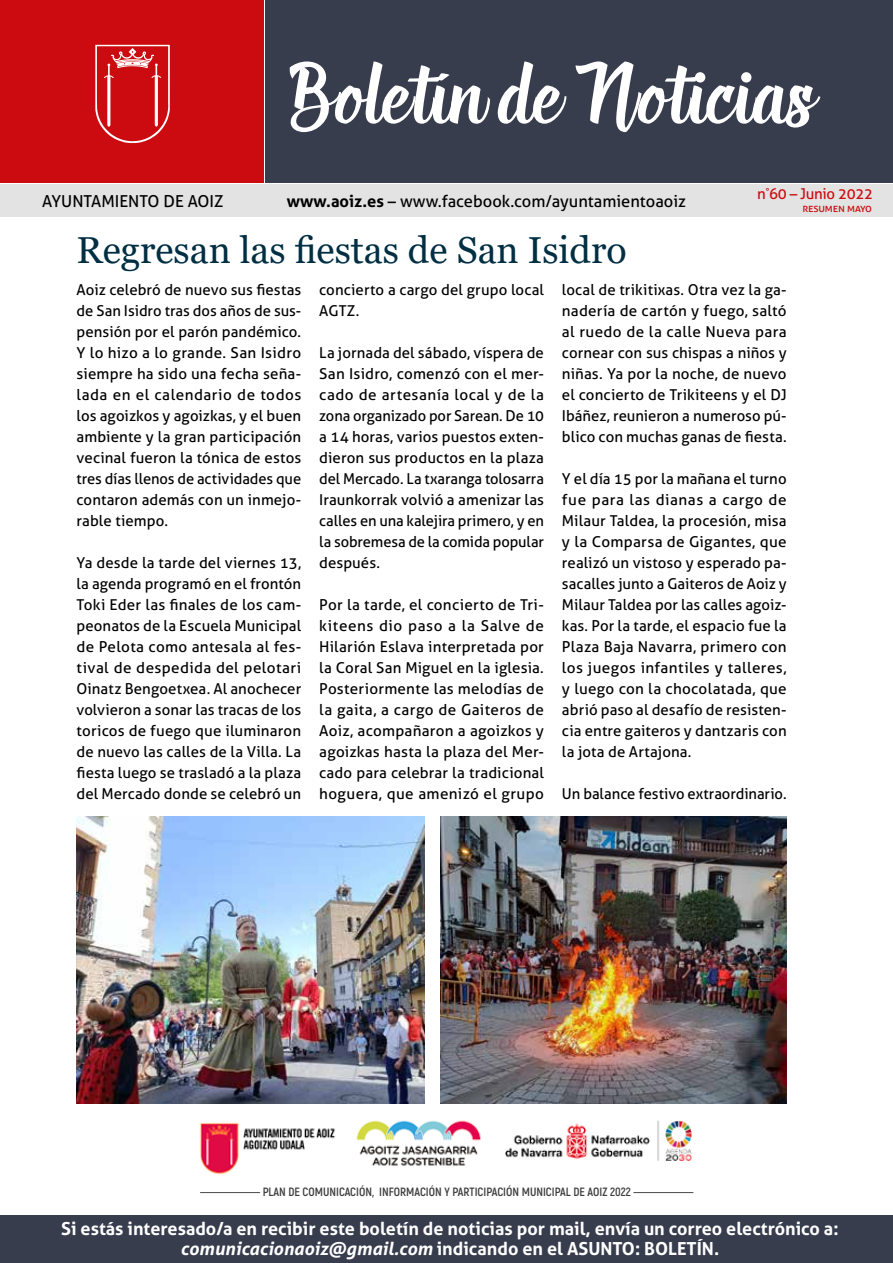
<style>
.page{position:relative;width:893px;height:1263px;background:#fff}
.page>*{position:absolute;margin:0;border:0;box-sizing:border-box;transform-origin:0 0}
.t1{font:108px "Deadhead Script";letter-spacing:.03em;color:#fff}
.t2{font:37.5px "Georgia";color:#002e42}
.t3{font:700 18px/19.5px "Aller";color:#fff;text-align:center}
.t4{font:16.5px "Aller";color:#000}
.t5{font:15px/21px "Aller";letter-spacing:.005em;color:#000;text-align:justify}
.t6{font:15px "Aller";letter-spacing:-.02em;color:#cb0b0f}
.t7{font:700 12px "Akrobat";color:#3c3c3b}
.t8{font:11.25px "Aller";color:#cb0b0f}
.s1{font-weight:700}
.s2{font-style:italic}
</style>
<div class="page">
<div style="left:0;top:0;width:264px;height:182px;background:#cb0b0f"></div>
<div style="left:266px;top:0;width:627px;height:182px;background:#383d4e"></div>
<div style="left:0;top:185px;width:893px;height:32px;background:#e3e3e3"></div>
<svg style="left:95px;top:45px;width:75px;height:98px"></svg>
<div style="left:0;top:1215px;width:893px;height:48px;background:#383d4e"></div>
<img style="left:356px;top:1120px;width:125px;height:46px">
<img style="left:506px;top:1120px;width:186px;height:41px">
<img style="left:199px;top:1122px;width:137px;height:53px">
<hr style="left:200px;top:1192px;width:60px;height:1px;background:#4a4a49">
<hr style="left:633px;top:1192px;width:60px;height:1px;background:#4a4a49">
<img style="left:77px;top:816px;width:347px;height:287px">
<img style="left:440px;top:816px;width:347px;height:287px">
<p class="t4" style="left:42px;top:191px;width:183px">AYUNTAMIENTO DE AOIZ</p>
<h1 class="t1" style="left:290px;top:43px;width:525px">Boletín de Noticias</h1>
<p class="t4" style="left:287px;top:191px;width:401px"><span class="s1">www.aoiz.es</span> – www.facebook.com/ayuntamientoaoiz</p>
<p class="t6" style="left:757px;top:185px;width:117px">n<sup>°</sup>60 – Junio 2022</p>
<p class="t8" style="left:802px;top:202px;width:71px">resumen mayo</p>
<h2 class="t2" style="left:77px;top:227px;width:552px">Regresan las fiestas de San Isidro</h2>
<p class="t5" style="left:77px;top:279px;width:226px">Aoiz celebró de nuevo sus fiestas de San Isidro tras dos años de sus&shy;pensión por el parón pandémico.<br>Y lo hizo a lo grande. San Isidro siempre ha sido una fecha seña&shy;lada en el calendario de todos los agoizkos y agoizkas, y el buen ambiente y la gran participación vecinal fueron la tónica de estos tres días llenos de actividades que contaron además con un inmejo&shy;rable tiempo.</p>
<p class="t5" style="left:77px;top:552px;width:226px">Ya desde la tarde del viernes 13, la agenda programó en el frontón Toki Eder las finales de los cam&shy;peonatos de la Escuela Municipal de Pelota como antesala al fes&shy;tival de despedida del pelotari Oinatz Bengoetxea. Al anochecer volvieron a sonar las tracas de los toricos de fuego que iluminaron de nuevo las calles de la Villa. La fiesta luego se trasladó a la plaza del Mercado donde se celebró un</p>
<p class="t5" style="left:319px;top:279px;width:226px">concierto a cargo del grupo local<br>AGTZ.</p>
<p class="t5" style="left:319px;top:342px;width:226px">La jornada del sábado, víspera de San Isidro, comenzó con el mer&shy;cado de artesanía local y de la zona organizado por Sarean. De 10 a 14 horas, varios puestos exten&shy;dieron sus productos en la plaza del Mercado. La txaranga tolosarra Iraunkorrak volvió a amenizar las calles en una kalejira primero, y en la sobremesa de la comida popular después.</p>
<p class="t5" style="left:319px;top:594px;width:226px">Por la tarde, el concierto de Tri&shy;kiteens dio paso a la Salve de Hilarión Eslava interpretada por la Coral San Miguel en la iglesia.<br>Posteriormente las melodías de la gaita, a cargo de Gaiteros de Aoiz, acompañaron a agoizkos y agoizkas hasta la plaza del Mer&shy;cado para celebrar la tradicional hoguera, que amenizó el grupo</p>
<p class="t5" style="left:562px;top:279px;width:226px">local de trikitixas. Otra vez la ga&shy;nadería de cartón y fuego, saltó al ruedo de la calle Nueva para cornear con sus chispas a niños y niñas. Ya por la noche, de nuevo el concierto de Trikiteens y el DJ Ibáñez, reunieron a numeroso pú&shy;blico con muchas ganas de fiesta.</p>
<p class="t5" style="left:562px;top:468px;width:226px">Y el día 15 por la mañana el turno fue para las dianas a cargo de Milaur Taldea, la procesión, misa y la Comparsa de Gigantes, que realizó un vistoso y esperado pa&shy;sacalles junto a Gaiteros de Aoiz y Milaur Taldea por las calles agoiz&shy;kas. Por la tarde, el espacio fue la Plaza Baja Navarra, primero con los juegos infantiles y talleres, y luego con la chocolatada, que abrió paso al desafío de resisten&shy;cia entre gaiteros y dantzaris con la jota de Artajona.</p>
<p class="t5" style="left:562px;top:783px;width:226px">Un balance festivo extraordinario.</p>
<p class="t7" style="left:263px;top:1184px;width:370px">PLAN DE COMUNICACIÓN, INFORMACIÓN Y PARTICIPACIÓN MUNICIPAL DE AOIZ 2022</p>
<p class="t3" style="left:61px;top:1219px;width:779px">Si estás interesado/a en recibir este boletín de noticias por mail, envía un correo electrónico a: <span class="s2">comunicacionaoiz@gmail.com</span> indicando en el ASUNTO: BOLETÍN.</p>
</div>
